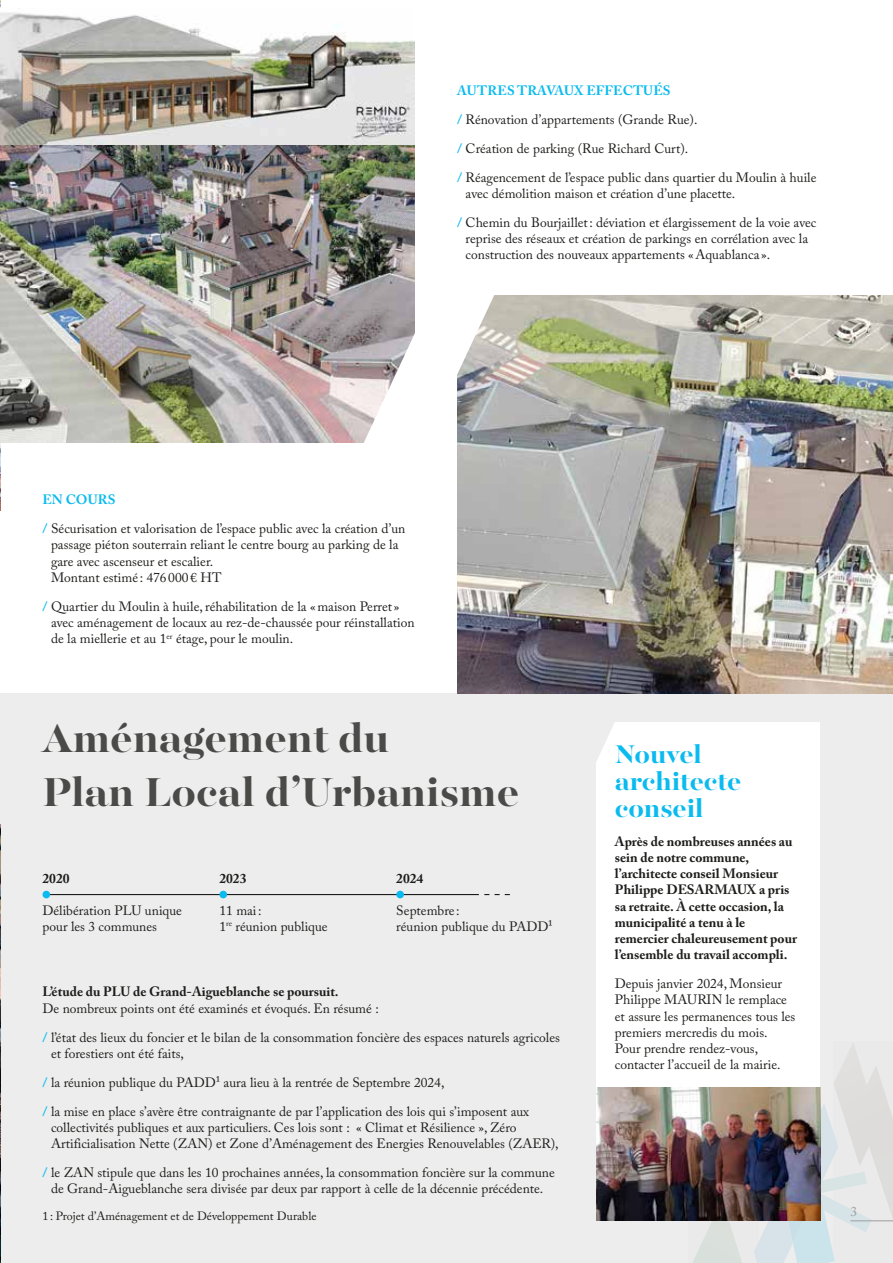
<style>
.page{position:relative;width:893px;height:1263px;background:#fff}
.page>*{position:absolute;margin:0;border:0;box-sizing:border-box;transform-origin:0 0}
.t1{font:700 45px/54px "Majesti Banner";color:#4a4a49}
.t2{font:700 28.5px/27px "Majesti Banner";letter-spacing:-.005em;color:#0bbbef}
.t3{font:13.5px/16.2px "Adobe Caslon Pro";color:#1d1d1b}
.t4{font:700 13.5px/16.2px "Adobe Caslon Pro";color:#1d1d1b}
.t5{font:13.5px "Adobe Caslon Pro";color:#9d9d9c}
.t6{font:12px "Adobe Caslon Pro";color:#1d1d1b}
.s1{font-weight:700;color:#0bbbef}
</style>
<div class="page">
<div style="left:0;top:693px;width:893px;height:570px;background:#ededed"></div>
<div style="left:596px;top:723px;width:224px;height:439px;background:#fff"></div>
<img style="left:0;top:825px;width:1px;height:438px">
<img style="left:0;top:12px;width:415px;height:430px">
<img style="left:457px;top:296px;width:436px;height:397px">
<svg style="left:457px;top:295px;width:43px;height:96px"></svg>
<svg style="left:596px;top:722px;width:29px;height:39px"></svg>
<svg style="left:355px;top:278px;width:60px;height:165px"></svg>
<svg style="left:688px;top:1043px;width:205px;height:220px"></svg>
<hr style="left:0;top:157px;width:1px;height:353px;background:#1d1d1b">
<hr style="left:46px;top:894px;width:433px;height:1px;background:#1d1d1b">
<svg style="left:484px;top:894px;width:26px;height:1px"></svg>
<div style="left:43px;top:891px;width:7px;height:7px;background:#0bbbef;border-radius:50%"></div>
<div style="left:219px;top:891px;width:8px;height:7px;background:#0bbbef;border-radius:50%"></div>
<div style="left:396px;top:891px;width:8px;height:7px;background:#0bbbef;border-radius:50%"></div>
<img style="left:596px;top:1088px;width:224px;height:132px">
<hr style="left:850px;top:1220px;width:43px;height:1px;background:#9d9d9c">
<p class="t3" style="left:457px;top:76px;width:361px;line-height:29px"><span class="s1">AUTRES TRAVAUX EFFECTUÉS<br>/</span> Rénovation d’appartements (Grande Rue).<br><span class="s1">/</span> Création de parking (Rue Richard Curt).<br><span class="s1">/</span> Réagencement de l’espace public dans quartier du Moulin à huile</p>
<p class="t3" style="left:457px;top:179px;width:361px;line-height:29px;text-indent:8px">avec démolition maison et création d’une placette.<br><span class="s1">/</span> Chemin du Bourjaillet: déviation et élargissement de la voie avec</p>
<p class="t3" style="left:466px;top:230px;width:344px">reprise des réseaux et création de parkings en corrélation avec la construction des nouveaux appartements «Aquablanca ».</p>
<p class="t3" style="left:43px;top:485px;width:364px;line-height:29px"><span class="s1">EN COURS<br>/</span> Sécurisation et valorisation de l’espace public avec la création d’un</p>
<p class="t3" style="left:51px;top:537px;width:349px">passage piéton souterrain reliant le centre bourg au parking de la gare avec ascenseur et escalier.<br>Montant estimé : 476000€ HT</p>
<p class="t3" style="left:51px;top:598px;width:365px;text-indent:-8px"><span class="s1">/</span> Quartier du Moulin à huile, réhabilitation de la «maison Perret » avec aménagement de locaux au rez-de-chaussée pour réinstallation de la miellerie et au 1<sup>er</sup> étage, pour le moulin.</p>
<h1 class="t1" style="left:43px;top:714px;width:478px">Aménagement du<br>Plan Local d’Urbanisme</h1>
<p class="t4" style="left:43px;top:870px;width:28px">2020</p>
<p class="t4" style="left:219px;top:870px;width:28px">2023</p>
<p class="t4" style="left:396px;top:870px;width:28px">2024</p>
<p class="t3" style="left:43px;top:902px;width:141px">Délibération PLU unique pour les 3 communes</p>
<p class="t3" style="left:219px;top:902px;width:110px">11 mai:<br>1<sup>re</sup> réunion publique</p>
<p class="t3" style="left:396px;top:902px;width:158px">Septembre :<br>réunion publique du PADD1</p>
<p class="t4" style="left:43px;top:984px;width:298px">L’étude du PLU de Grand-Aigueblanche se poursuit.</p>
<p class="t3" style="left:43px;top:993px;width:519px;line-height:29px">De nombreux points ont été examinés et évoqués. En résumé :<br><span class="s1">/</span> l’état des lieux du foncier et le bilan de la consommation foncière des espaces naturels agricoles</p>
<p class="t3" style="left:43px;top:1039px;width:488px;line-height:29px;text-indent:8px">et forestiers ont été faits,<br><span class="s1">/</span> la réunion publique du PADD1 aura lieu à la rentrée de Septembre 2024,<br><span class="s1">/</span> la mise en place s’avère être contraignante de par l’application des lois qui s’imposent aux</p>
<p class="t3" style="left:51px;top:1119px;width:509px">collectivités publiques et aux particuliers. Ces lois sont : « Climat et Résilience », Zéro<br>Artificialisation Nette (ZAN) et Zone d’Aménagement des Energies Renouvelables (ZAER),</p>
<p class="t3" style="left:43px;top:1164px;width:514px;text-align:center"><span class="s1">/</span> le ZAN stipule que dans les 10 prochaines années, la consommation foncière sur la commune de Grand-Aigueblanche sera divisée par deux par rapport à celle de la décennie précédente.</p>
<p class="t6" style="left:43px;top:1209px;width:276px">1: Projet d’Aménagement et de Développement Durable</p>
<h2 class="t2" style="left:615px;top:743px;width:128px">Nouvel architecte conseil</h2>
<p class="t4" style="left:615px;top:833px;width:184px">Après de nombreuses années au sein de notre commune, l’architecte conseil Monsieur<br>Philippe DESARMAUX a pris sa retraite. À cette occasion, la municipalité a tenu à le remercier chaleureusement pour l’ensemble du travail accompli.</p>
<p class="t3" style="left:615px;top:975px;width:182px">Depuis janvier 2024, Monsieur<br>Philippe MAURIN le remplace et assure les permanences tous les premiers mercredis du mois.<br>Pour prendre rendez-vous, contacter l’accueil de la mairie.</p>
<p class="t5" style="left:850px;top:1204px;width:8px">3</p>
</div>
